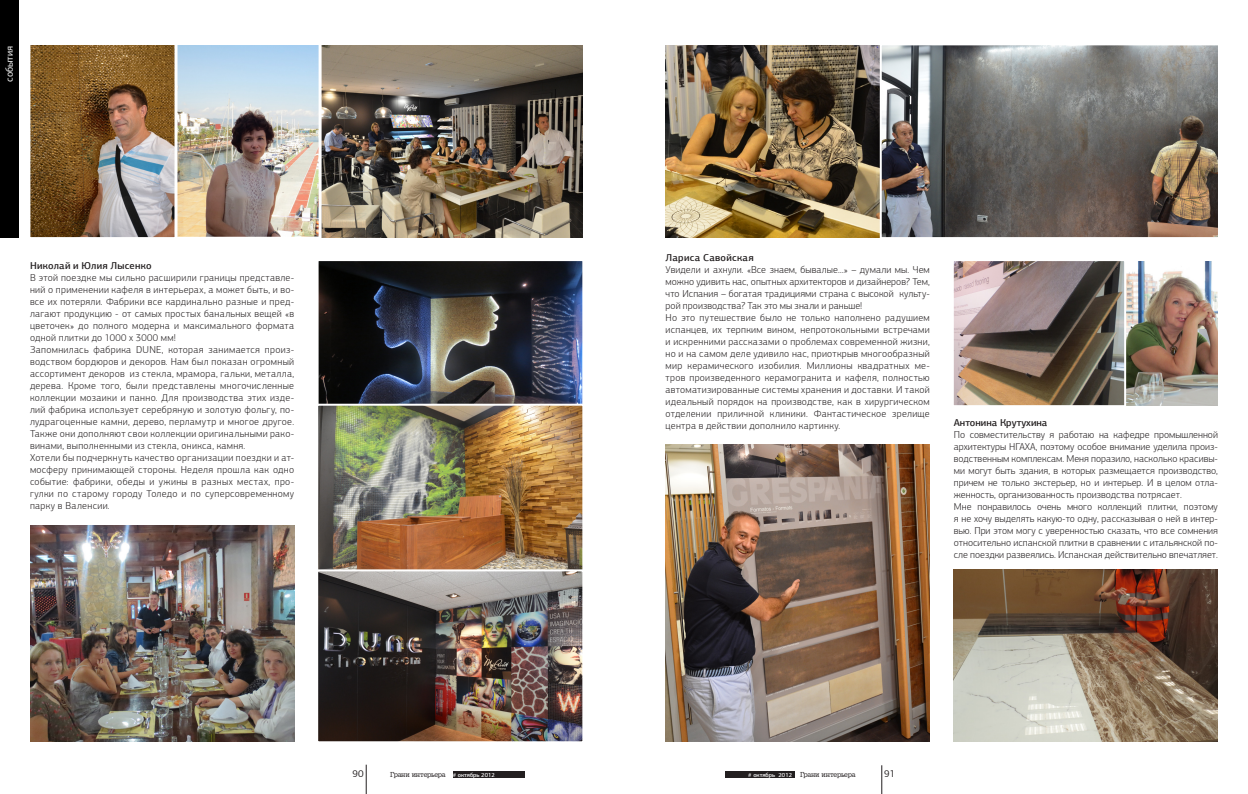
<style>
.page{position:relative;width:1248px;height:794px;background:#fff}
.page>*{position:absolute;margin:0;border:0;box-sizing:border-box;transform-origin:0 0}
.t1{font:300 10px/12px "PF Agora Sans Pro";letter-spacing:.02em;color:#231f20;text-align:justify}
.t2{font:500 10px "PF Agora Sans Pro";letter-spacing:.02em;color:#231f20}
.t3{font:500 10px "PF Agora Sans Pro";color:#231f20}
.t4{font:10px "PF Agora Sans Pro";color:#fff}
.t5{font:10px "PF Agora Sans Pro";color:#231f20}
.t6{font:7px "AG Gloria";letter-spacing:-.04em;color:#231f20}
.s1{font-family:"PF Agora Sans Pro";font-weight:500;font-size:6px;color:#fff}
</style>
<div class="page">
<div style="left:453px;top:771px;width:71px;height:6px;background:#231f20"></div>
<div style="left:725px;top:771px;width:70px;height:6px;background:#231f20"></div>
<hr style="left:366px;top:764px;width:1px;height:30px;background:#231f20">
<svg style="left:881px;top:765px;width:1px;height:29px"></svg>
<img style="left:323px;top:45px;width:259px;height:192px">
<div style="left:0;top:0;width:18px;height:237px;background:#000"></div>
<img style="left:318px;top:261px;width:265px;height:142px">
<img style="left:318px;top:403px;width:265px;height:165px">
<img style="left:30px;top:525px;width:264px;height:216px">
<img style="left:318px;top:568px;width:265px;height:174px">
<img style="left:30px;top:45px;width:293px;height:193px">
<img style="left:665px;top:45px;width:213px;height:192px">
<img style="left:878px;top:45px;width:340px;height:193px">
<img style="left:1126px;top:261px;width:91px;height:144px">
<img style="left:665px;top:445px;width:264px;height:296px">
<img style="left:953px;top:261px;width:172px;height:145px">
<img style="left:953px;top:569px;width:264px;height:172px">
<p class="t4" style="left:3px;top:82px;width:38px;rotate:-90deg">события</p>
<p class="t2" style="left:30px;top:259px;width:123px">Николай и Юлия Лысенко</p>
<p class="t1" style="left:30px;top:271px;width:266px">В этой поездке мы сильно расширили границы представле&shy;ний о применении кафеля в интерьерах, а может быть, и во&shy;все их потеряли. Фабрики все кардинально разные и пред&shy;лагают продукцию - от самых простых банальных вещей «в цветочек» до полного модерна и максимального формата одной плитки до 1000 х 3000 мм!</p>
<p class="t1" style="left:30px;top:343px;width:266px">Запомнилась фабрика DUNE, которая занимается произ&shy;водством бордюров и декоров. Нам был показан огромный ассортимент декоров из стекла, мрамора, гальки, металла, дерева. Кроме того, были представлены многочисленные коллекции мозаики и панно. Для производства этих изде&shy;лий фабрика использует серебряную и золотую фольгу, по&shy;лудрагоценные камни, дерево, перламутр и многое другое.<br>Также они дополняют свои коллекции оригинальными рако&shy;винами, выполненными из стекла, оникса, камня.</p>
<p class="t1" style="left:30px;top:451px;width:266px">Хотели бы подчеркнуть качество организации поездки и ат&shy;мосферу принимающей стороны. Неделя прошла как одно событие: фабрики, обеды и ужины в разных местах, про&shy;гулки по старому городу Толедо и по суперсовременному парку в Валенсии.</p>
<p class="t2" style="left:665px;top:251px;width:89px">Лариса Савойская</p>
<p class="t1" style="left:665px;top:263px;width:266px">Увидели и ахнули. «Все знаем, бывалые…» – думали мы. Чем можно удивить нас, опытных архитекторов и дизайнеров? Тем, что Испания – богатая традициями страна с высокой культу&shy;рой производства? Так это мы знали и раньше!</p>
<p class="t1" style="left:665px;top:311px;width:266px">Но это путешествие было не только наполнено радушием испанцев, их терпким вином, непротокольными встречами и искренними рассказами о проблемах современной жизни, но и на самом деле удивило нас, приоткрыв многообразный мир керамического изобилия. Миллионы квадратных ме&shy;тров произведенного керамогранита и кафеля, полностью автоматизированные системы хранения и доставки. И такой идеальный порядок на производстве, как в хирургическом отделении приличной клиники. Фантастическое зрелище центра в действии дополнило картинку.</p>
<p class="t3" style="left:953px;top:416px;width:95px">Антонина Крутухина</p>
<p class="t1" style="left:953px;top:428px;width:266px">По совместительству я работаю на кафедре промышленной архитектуры НГАХА, поэтому особое внимание уделила произ&shy;водственным комплексам. Меня поразило, насколько красивы&shy;ми могут быть здания, в которых размещается производство, причем не только экстерьер, но и интерьер. И в целом отла&shy;женность, организованность производства потрясает.</p>
<p class="t1" style="left:953px;top:500px;width:266px">Мне понравилось очень много коллекций плитки, поэтому я не хочу выделять какую-то одну, рассказывая о ней в интер&shy;вью. При этом могу с уверенностью сказать, что все сомнения относительно испанской плитки в сравнении с итальянской по&shy;сле поездки развеялись. Испанская действительно впечатляет.</p>
<p class="t5" style="left:352px;top:768px;width:13px">90</p>
<p class="t6" style="left:390px;top:770px;width:106px">Грани интерьера <span class="s1"># октябрь 2012</span></p>
<p class="t6" style="left:748px;top:770px;width:109px"><span class="s1"># октябрь 2012</span> Грани интерьера</p>
<p class="t5" style="left:884px;top:768px;width:13px">91</p>
</div>
